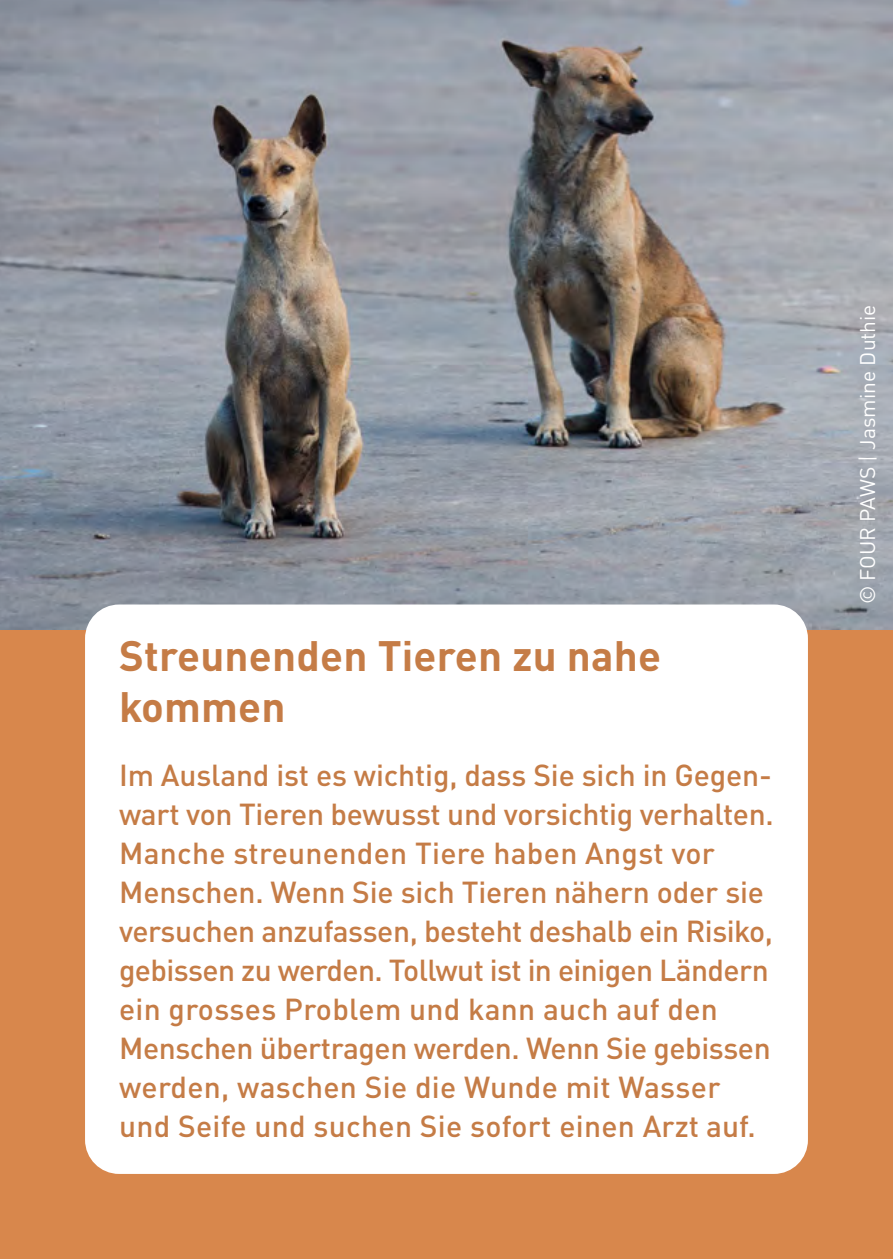
<style>
.page{position:relative;width:893px;height:1259px;background:#d8874c}
.page>*{position:absolute;margin:0;border:0;box-sizing:border-box;transform-origin:0 0}
.Headline{font:700 42px/51px "DIN Pro";letter-spacing:.005em;color:#c57c46}
.Fliesstext{font:500 30px/39px "DIN Pro";letter-spacing:-.005em;color:#c57c46}
.t1{font:21px "DIN Pro";color:#fff}
</style>
<div class="page">
<img style="left:0;top:0;width:893px;height:629px">
<div style="left:85px;top:604px;width:723px;height:570px;background:#fff;border-radius:34px"></div>
<p class="Headline" style="left:119px;top:627px;width:544px">Streunenden Tieren zu nahe kommen</p>
<p class="Fliesstext" style="left:119px;top:754px;width:654px">Im Ausland ist es wichtig, dass Sie sich in Gegen-</p>
<p class="Fliesstext" style="left:119px;top:793px;width:656px">wart von Tieren bewusst und vorsichtig verhalten.</p>
<p class="Fliesstext" style="left:119px;top:832px;width:647px">Manche streunenden Tiere haben Angst vor<br>Menschen. Wenn Sie sich Tieren nähern oder sie</p>
<p class="Fliesstext" style="left:119px;top:910px;width:655px">versuchen anzufassen, besteht deshalb ein Risiko, gebissen zu werden. Tollwut ist in einigen Ländern ein grosses Problem und kann auch auf den Menschen übertragen werden. Wenn Sie gebissen werden, waschen Sie die Wunde mit Wasser und Seife und suchen Sie sofort einen Arzt auf.</p>
<p class="t1" style="left:851px;top:604px;width:301px;rotate:-90deg">© FOUR PAWS | Jasmine Duthie</p>
</div>
